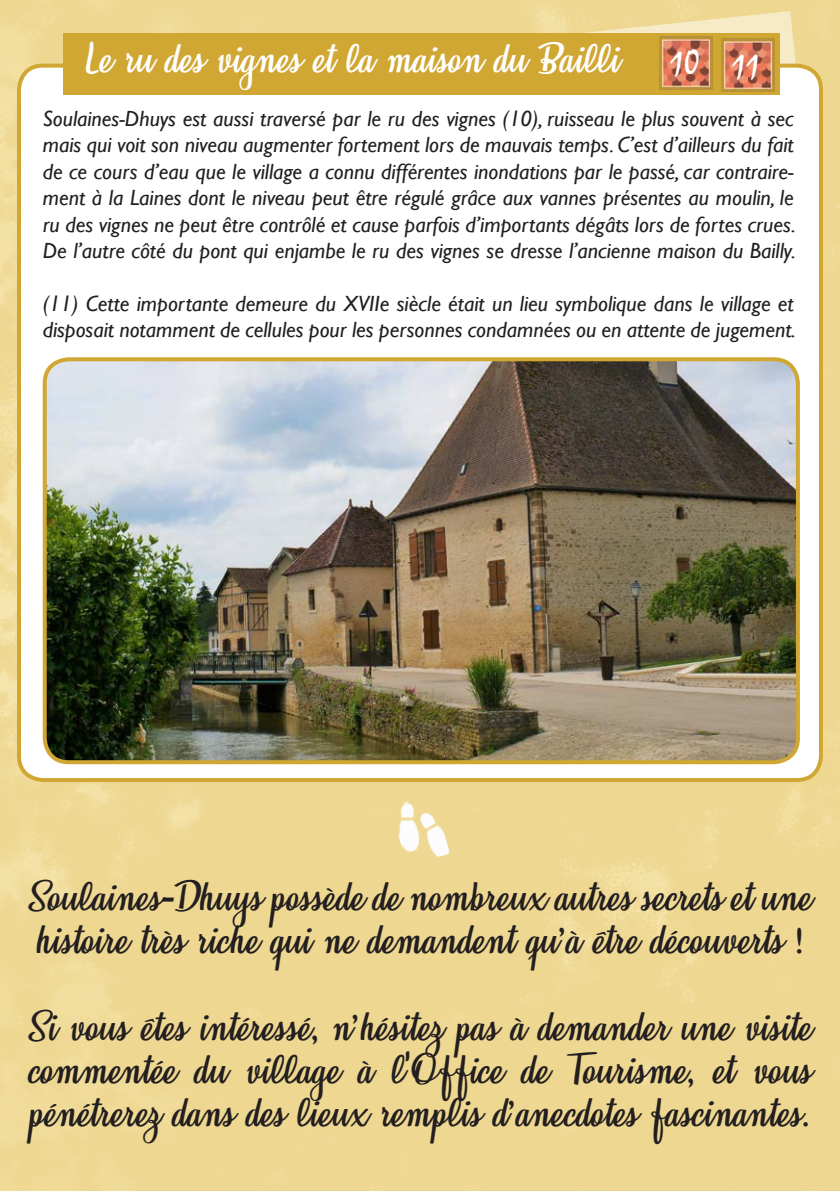
<style>
.page{position:relative;width:840px;height:1191px;background:#fff}
.page>*{position:absolute;margin:0;border:0;box-sizing:border-box;transform-origin:0 0}
.t1{font:36px/43.2px "Honeymoon Personal Use";color:#231f20}
.t2{font:36px "Honeymoon Personal Use";color:#fff}
.t3{font:36px "Mistral";color:#fff}
.t4{font:italic 22px/26.4px "Gill Sans";color:#231f20;text-align:justify}
.s1{font-family:"Berlin Sans FB"}
.s2{font-family:"Gill Sans"}
.s3{font-family:"Beyond The Mountains"}
</style>
<div class="page">
<img style="left:0;top:0;width:839px;height:1191px">
<svg style="left:281px;top:11px;width:515px;height:53px;background:#f0db9d"></svg>
<div style="left:19px;top:66px;width:801px;height:714px;background:#fff;border-radius:24px"></div>
<div style="left:64px;top:33px;width:715px;height:61px;background:#d1a733"></div>
<img style="left:659px;top:37px;width:53px;height:53px">
<img style="left:46px;top:360px;width:751px;height:402px">
<div style="left:43px;top:357px;width:756px;height:407px;border:4px solid #d1a733;border-radius:24px"></div>
<img style="left:721px;top:39px;width:52px;height:52px">
<img style="left:389px;top:793px;width:61px;height:73px">
<p class="t2" style="left:87px;top:39px;width:533px">Le ru des vignes et la maison du Bailli</p>
<p class="t3" style="left:669px;top:40px;width:32px">10</p>
<p class="t4" style="left:43px;top:106px;width:754px">Soulaines-Dhuys est aussi traversé par le ru des vignes (10), ruisseau le plus souvent à sec mais qui voit son niveau augmenter fortement lors de mauvais temps. C’est d’ailleurs du fait de ce cours d’eau que le village a connu différentes inondations par le passé, car contraire&shy;ment à la Laines dont le niveau peut être régulé grâce aux vannes présentes au moulin, le ru des vignes ne peut être contrôlé et cause parfois d’importants dégâts lors de fortes crues.</p>
<p class="t4" style="left:43px;top:238px;width:754px">De l’autre côté du pont qui enjambe le ru des vignes se dresse l’ancienne maison du Bailly.</p>
<p class="t4" style="left:43px;top:290px;width:754px">(11) Cette importante demeure du XVIIe siècle était un lieu symbolique dans le village et disposait notamment de cellules pour les personnes condamnées ou en attente de jugement.</p>
<p class="t3" style="left:731px;top:44px;width:29px">11</p>
<p class="t1" style="left:28px;top:876px;width:784px">Soulaines<span class="s1">-</span>Dhuys possède de nombreux autres secrets et une histoire très riche qui ne demandent qu<span class="s2">’</span>à être découverts <span class="s2">!</span></p>
<p class="t1" style="left:28px;top:1005px;width:784px;text-align:justify">Si vous êtes intéressé<span class="s2">,</span> n<span class="s2">’</span>hésitez pas à demander une visite commentée du village à l<span class="s3">’</span>Office de Tourisme<span class="s2">,</span> et vous pénétrerez dans des lieux remplis d<span class="s2">’</span>anecdotes fascinantes<span class="s2">.</span></p>
</div>
